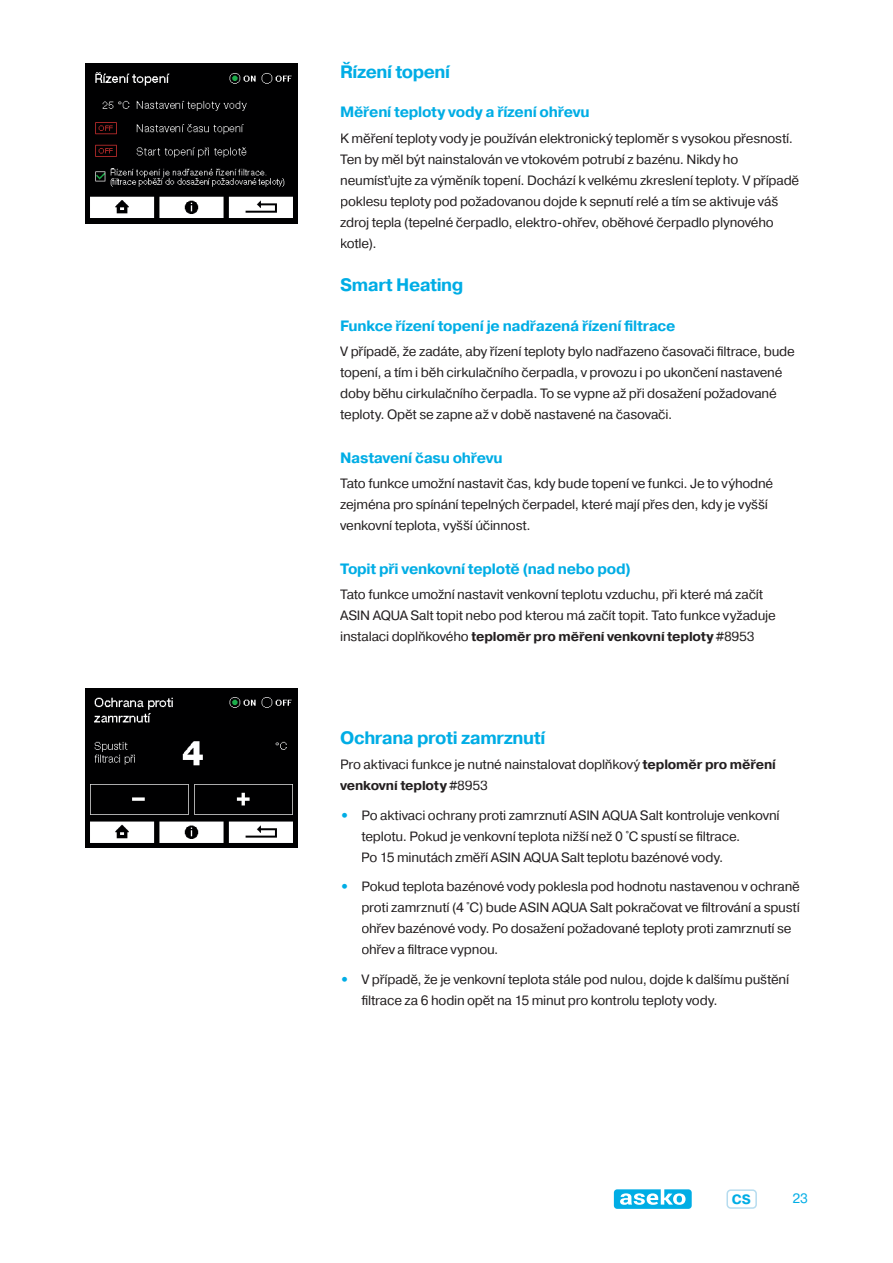
<style>
.page{position:relative;width:893px;height:1263px;background:#fff}
.page>*{position:absolute;margin:0;border:0;box-sizing:border-box;transform-origin:0 0}
.t1{font:700 18px "Pragmatica";letter-spacing:-.025em;color:#00ade5}
.t2{font:700 15px "Pragmatica";letter-spacing:-.015em;color:#00ade5}
.t3{font:13.5px/21px "Pragmatica";letter-spacing:-.015em;color:#231f20}
.t4{font:700 13.5px "Pragmatica";color:#00ade5}
.t5{font:13.5px "Pragmatica";color:#00ade5}
.s1{font-weight:700}
.s2{font-weight:700;color:#00ade5}
</style>
<div class="page">
<div style="left:726px;top:1189px;width:31px;height:20px;border:2px solid #b6dcef;border-radius:4px"></div>
<svg style="left:614px;top:1189px;width:78px;height:20px"></svg>
<img style="left:85px;top:64px;width:213px;height:159px">
<img style="left:85px;top:688px;width:213px;height:160px">
<h1 class="t1" style="left:340px;top:60px;width:112px">Řízení topení</h1>
<p class="t2" style="left:340px;top:103px;width:251px">Měření teploty vody a řízení ohřevu</p>
<p class="t3" style="left:340px;top:128px;width:461px">K měření teploty vody je používán elektronický teploměr s vysokou přesností.<br>Ten by měl být nainstalován ve vtokovém potrubí z bazénu. Nikdy ho neumísťujte za výměník topení. Dochází k velkému zkreslení teploty. V případě poklesu teploty pod požadovanou dojde k sepnutí relé a tím se aktivuje váš zdroj tepla (tepelné čerpadlo, elektro-ohřev, oběhové čerpadlo plynového kotle).</p>
<h1 class="t1" style="left:340px;top:274px;width:125px">Smart Heating</h1>
<p class="t2" style="left:340px;top:316px;width:337px">Funkce řízení topení je nadřazená řízení filtrace</p>
<p class="t3" style="left:340px;top:341px;width:456px">V případě, že zadáte, aby řízení teploty bylo nadřazeno časovači filtrace, bude topení, a tím i běh cirkulačního čerpadla, v provozu i po ukončení nastavené doby běhu cirkulačního čerpadla. To se vypne až při dosažení požadované teploty. Opět se zapne až v době nastavené na časovači.</p>
<p class="t2" style="left:340px;top:448px;width:164px">Nastavení času ohřevu</p>
<p class="t3" style="left:340px;top:473px;width:435px">Tato funkce umožní nastavit čas, kdy bude topení ve funkci. Je to výhodné zejména pro spínání tepelných čerpadel, které mají přes den, kdy je vyšší venkovní teplota, vyšší účinnost.</p>
<p class="t2" style="left:340px;top:559px;width:292px">Topit při venkovní teplotě (nad nebo pod)</p>
<p class="t3" style="left:340px;top:584px;width:437px">Tato funkce umožní nastavit venkovní teplotu vzduchu, při které má začít<br>ASIN AQUA Salt topit nebo pod kterou má začít topit. Tato funkce vyžaduje instalaci doplňkového <span class="s1">teploměr pro měření venkovní teploty</span> #8953</p>
<h1 class="t1" style="left:340px;top:726px;width:207px">Ochrana proti zamrznutí</h1>
<p class="t3" style="left:340px;top:754px;width:437px">Pro aktivaci funkce je nutné nainstalovat doplňkový <span class="s1">teploměr pro měření venkovní teploty</span> #8953</p>
<p class="t3" style="left:361px;top:805px;width:420px;text-indent:-21px"><span class="s2">•</span> Po aktivaci ochrany proti zamrznutí ASIN AQUA Salt kontroluje venkovní teplotu. Pokud je venkovní teplota nižší než 0 ˚C spustí se filtrace.<br>Po 15 minutách změří ASIN AQUA Salt teplotu bazénové vody.</p>
<p class="t3" style="left:361px;top:876px;width:440px;text-indent:-21px"><span class="s2">•</span> Pokud teplota bazénové vody poklesla pod hodnotu nastavenou v ochraně proti zamrznutí (4 ˚C) bude ASIN AQUA Salt pokračovat ve filtrování a spustí ohřev bazénové vody. Po dosažení požadované teploty proti zamrznutí se ohřev a filtrace vypnou.</p>
<p class="t3" style="left:361px;top:969px;width:429px;text-indent:-21px"><span class="s2">•</span> V případě, že je venkovní teplota stále pod nulou, dojde k dalšímu puštění filtrace za 6 hodin opět na 15 minut pro kontrolu teploty vody.</p>
<p class="t4" style="left:732px;top:1190px;width:20px">CS</p>
<p class="t5" style="left:792px;top:1190px;width:17px">23</p>
</div>
